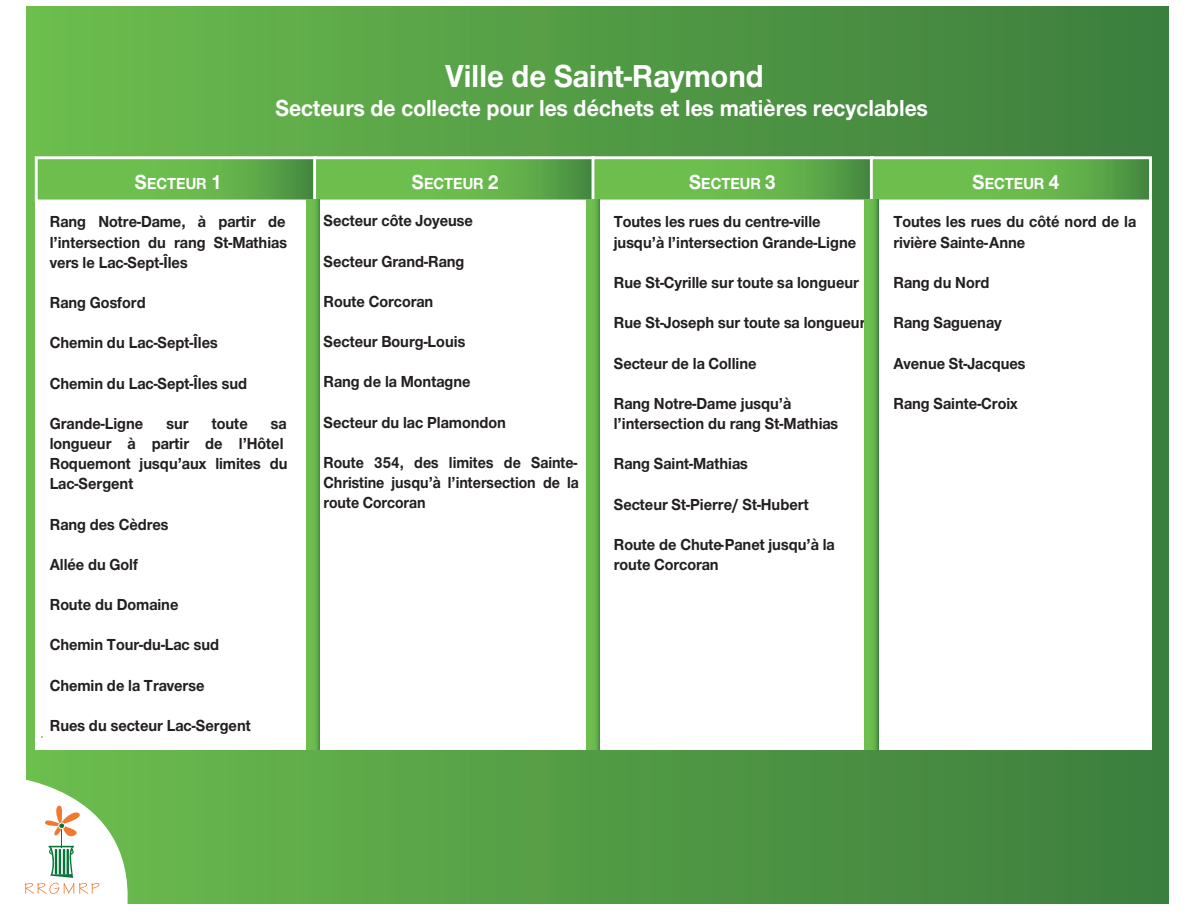
<style>
.page{position:relative;width:1188px;height:918px;background:#fff}
.page>*{position:absolute;margin:0;border:0;box-sizing:border-box;transform-origin:0 0}
.t1{font:700 33px "Nimbus Sans Novus T";color:#fff;scale:.94 1}
.t2{font:700 24px "Nimbus Sans Novus T";color:#fff;scale:.94 1}
.t3{font:700 16.5px/20.1px "Nimbus Sans Novus T";letter-spacing:-.005em;color:#231f20;scale:.94 1}
.t4{font:700 16.5px/20.1px "Nimbus Sans Novus T";letter-spacing:-.005em;color:#231f20;text-align:justify;scale:.91 1}
.t5{font:700 16.5px "Nimbus Sans Novus T";color:#fff;scale:.94 1}
.s1{font-size:21px}
</style>
<div class="page">
<div style="left:26px;top:6px;width:1143px;height:897px;background:linear-gradient(to right,#6bbc4e,#3c7d3e)"></div>
<svg style="left:25px;top:776px;width:111px;height:128px"></svg>
<div style="left:35px;top:201px;width:1117px;height:549px;background:#fff"></div>
<svg style="left:39px;top:160px;width:274px;height:38px;background:#65b34b"></svg>
<div style="left:35px;top:156px;width:282px;height:46px;border:3px solid #fff"></div>
<svg style="left:317px;top:160px;width:274px;height:38px;background:#65b34b"></svg>
<div style="left:313px;top:156px;width:282px;height:46px;border:3px solid #fff"></div>
<svg style="left:596px;top:160px;width:274px;height:38px;background:#65b34b"></svg>
<div style="left:592px;top:156px;width:282px;height:46px;border:3px solid #fff"></div>
<svg style="left:874px;top:160px;width:274px;height:38px;background:#65b34b"></svg>
<div style="left:870px;top:156px;width:282px;height:46px;border:3px solid #fff"></div>
<svg style="left:306px;top:199px;width:14px;height:551px;background:#65b44b"></svg>
<svg style="left:586px;top:199px;width:14px;height:551px;background:#65b44b"></svg>
<svg style="left:865px;top:199px;width:13px;height:551px;background:#66b54b"></svg>
<h1 class="t1" style="left:445px;top:57px;width:341px">Ville de Saint-Raymond</h1>
<h2 class="t2" style="left:275px;top:94px;width:696px">Secteurs de collecte pour les déchets et les matières recyclables</h2>
<p class="t5" style="left:135px;top:174px;width:94px"><span class="s1">S</span>ECTEUR <span class="s1">1</span></p>
<p class="t5" style="left:412px;top:174px;width:94px"><span class="s1">S</span>ECTEUR <span class="s1">2</span></p>
<p class="t5" style="left:689px;top:174px;width:94px"><span class="s1">S</span>ECTEUR <span class="s1">3</span></p>
<p class="t5" style="left:973px;top:174px;width:94px"><span class="s1">S</span>ECTEUR <span class="s1">4</span></p>
<p class="t3" style="left:50px;top:212px;width:254px;text-align:justify">Rang Notre-Dame, à partir de l’intersection du rang St-Mathias vers le Lac-Sept-Îles</p>
<p class="t3" style="left:50px;top:292px;width:104px">Rang Gosford</p>
<p class="t3" style="left:50px;top:333px;width:180px">Chemin du Lac-Sept-Îles</p>
<p class="t3" style="left:50px;top:373px;width:212px">Chemin du Lac-Sept-Îles sud</p>
<p class="t3" style="left:50px;top:413px;width:101px">Grande-Ligne</p>
<p class="t3" style="left:166px;top:413px;width:25px">sur</p>
<p class="t3" style="left:212px;top:413px;width:40px">toute</p>
<p class="t3" style="left:50px;top:413px;width:255px;text-indent:221px">sa longueur à partir de l’Hôtel<br>Roquemont jusqu’aux limites du<br>Lac-Sergent</p>
<p class="t3" style="left:50px;top:514px;width:128px">Rang des Cèdres</p>
<p class="t3" style="left:50px;top:554px;width:95px">Allée du Golf</p>
<p class="t3" style="left:50px;top:594px;width:138px">Route du Domaine</p>
<p class="t3" style="left:50px;top:635px;width:182px">Chemin Tour-du-Lac sud</p>
<p class="t3" style="left:50px;top:675px;width:166px">Chemin de la Traverse</p>
<p class="t3" style="left:50px;top:715px;width:215px">Rues du secteur Lac-Sergent</p>
<p class="t3" style="left:324px;top:210px;width:160px">Secteur côte Joyeuse</p>
<p class="t3" style="left:324px;top:251px;width:151px">Secteur Grand-Rang</p>
<p class="t3" style="left:324px;top:291px;width:118px">Route Corcoran</p>
<p class="t3" style="left:324px;top:331px;width:152px">Secteur Bourg-Louis</p>
<p class="t3" style="left:324px;top:372px;width:158px">Rang de la Montagne</p>
<p class="t3" style="left:324px;top:412px;width:196px">Secteur du lac Plamondon</p>
<p class="t4" style="left:324px;top:452px;width:282px">Route 354, des limites de Sainte-Christine jusqu’à l’intersection de la route Corcoran</p>
<p class="t3" style="left:614px;top:212px;width:259px">Toutes les rues du centre-ville jusqu’à l’intersection Grande-Ligne</p>
<p class="t3" style="left:614px;top:272px;width:262px">Rue St-Cyrille sur toute sa longueur</p>
<p class="t3" style="left:614px;top:312px;width:269px">Rue St-Joseph sur toute sa longueur</p>
<p class="t3" style="left:614px;top:353px;width:154px">Secteur de la Colline</p>
<p class="t3" style="left:614px;top:393px;width:240px">Rang Notre-Dame jusqu’à l’intersection du rang St-Mathias</p>
<p class="t3" style="left:614px;top:453px;width:144px">Rang Saint-Mathias</p>
<p class="t3" style="left:614px;top:494px;width:209px">Secteur St-Pierre/ St-Hubert</p>
<p class="t3" style="left:614px;top:534px;width:237px">Route de Chute-Panet jusqu’à la route Corcoran</p>
<p class="t3" style="left:893px;top:212px;width:260px">Toutes les rues du côté nord de la rivière Sainte-Anne</p>
<p class="t3" style="left:893px;top:272px;width:104px">Rang du Nord</p>
<p class="t3" style="left:893px;top:312px;width:117px">Rang Saguenay</p>
<p class="t3" style="left:893px;top:353px;width:142px">Avenue St-Jacques</p>
<p class="t3" style="left:894px;top:393px;width:134px">Rang Sainte-Croix</p>
</div>
